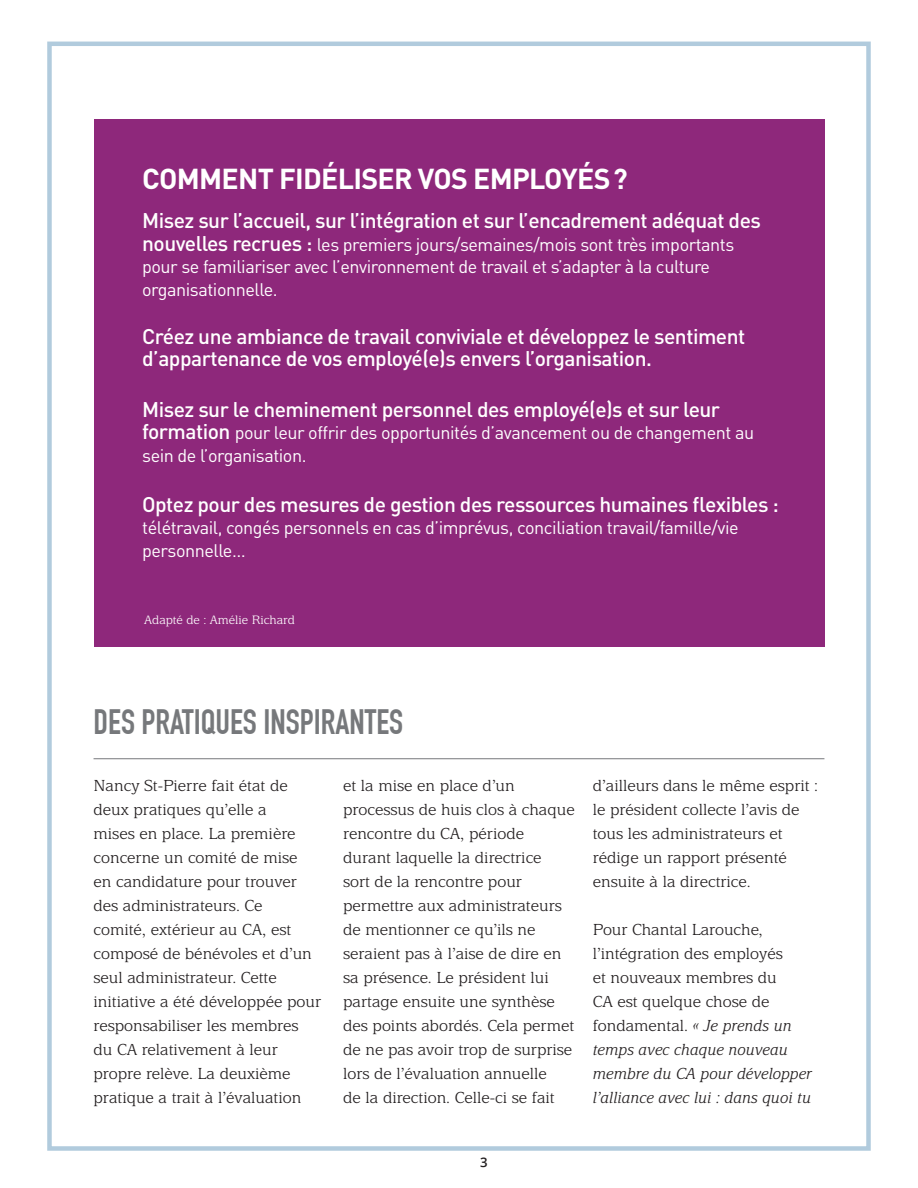
<style>
.page{position:relative;width:918px;height:1188px;background:#fff}
.page>*{position:absolute;margin:0;border:0;box-sizing:border-box;transform-origin:0 0}
.t1{font:700 34.5px "DIN Condensed";color:#76787b}
.t2{font:700 28.5px "DIN";letter-spacing:-.025em;color:#fff}
.t3{font:500 21px/22.5px "DIN";letter-spacing:-.025em;color:#fff}
.t4{font:18px/22.5px "DIN";letter-spacing:-.025em;color:#fff}
.t5{font:300 15.75px/24px "Delima MT Std";color:#231f20}
.t6{font:600 13.2px "Open Sans";color:#231f20}
.t7{font:300 12px "Delima MT Std";color:#fff}
.s1{font-weight:500;font-size:21px}
.s2{font-style:italic}
</style>
<div class="page">
<div style="left:47px;top:42px;width:824px;height:1109px;border:4px solid #b1cbdd"></div>
<div style="left:94px;top:119px;width:730px;height:527px;background:#8e287b"></div>
<hr style="left:94px;top:758px;width:730px;height:1px;background:#76787b">
<h2 class="t2" style="left:142px;top:161px;width:487px">COMMENT FIDÉLISER VOS EMPLOYÉS?</h2>
<h3 class="t3" style="left:142px;top:209px;width:620px">Misez sur l’accueil, sur l’intégration et sur l’encadrement adéquat des</h3>
<p class="t4" style="left:142px;top:233px;width:594px"><span class="s1">nouvelles recrues :</span> les premiers jours/semaines/mois sont très importants pour se familiariser avec l’environnement de travail et s’adapter à la culture organisationnelle.</p>
<h3 class="t3" style="left:142px;top:324px;width:605px">Créez une ambiance de travail conviviale et développez le sentiment d’appartenance de vos employé(e)s envers l’organisation.</h3>
<h3 class="t3" style="left:142px;top:397px;width:579px">Misez sur le cheminement personnel des employé(e)s et sur leur</h3>
<p class="t4" style="left:142px;top:421px;width:613px"><span class="s1">formation</span> pour leur offrir des opportunités d’avancement ou de changement au sein de l’organisation.</p>
<h3 class="t3" style="left:142px;top:492px;width:638px">Optez pour des mesures de gestion des ressources humaines flexibles :</h3>
<p class="t4" style="left:142px;top:516px;width:598px">télétravail, congés personnels en cas d’imprévus, conciliation travail/famille/vie personnelle…</p>
<p class="t7" style="left:144px;top:613px;width:152px">Adapté de : Amélie Richard</p>
<h1 class="t1" style="left:94px;top:701px;width:311px">DES PRATIQUES INSPIRANTES</h1>
<p class="t5" style="left:94px;top:774px;width:229px">Nancy St-Pierre fait état de deux pratiques qu’elle a<br>mises en place. La première concerne un comité de mise<br>en candidature pour trouver des administrateurs. Ce<br>comité, extérieur au CA, est composé de bénévoles et d’un seul administrateur. Cette initiative a été développée pour responsabiliser les membres du CA relativement à leur propre relève. La deuxième pratique a trait à l’évaluation</p>
<p class="t5" style="left:343px;top:774px;width:233px">et la mise en place d’un processus de huis clos à chaque rencontre du CA, période durant laquelle la directrice<br>sort de la rencontre pour permettre aux administrateurs de mentionner ce qu’ils ne seraient pas à l’aise de dire en sa présence. Le président lui partage ensuite une synthèse des points abordés. Cela permet de ne pas avoir trop de surprise lors de l’évaluation annuelle<br>de la direction. Celle-ci se fait</p>
<p class="t5" style="left:593px;top:774px;width:227px">d’ailleurs dans le même esprit : le président collecte l’avis de tous les administrateurs et rédige un rapport présenté ensuite à la directrice.</p>
<p class="t5" style="left:593px;top:918px;width:221px">Pour Chantal Larouche, l’intégration des employés<br>et nouveaux membres du<br>CA est quelque chose de fondamental. <span class="s2">« Je prends un temps avec chaque nouveau membre du CA pour développer l’alliance avec lui : dans quoi tu</span></p>
<p class="t6" style="left:480px;top:1153px;width:9px">3</p>
</div>
